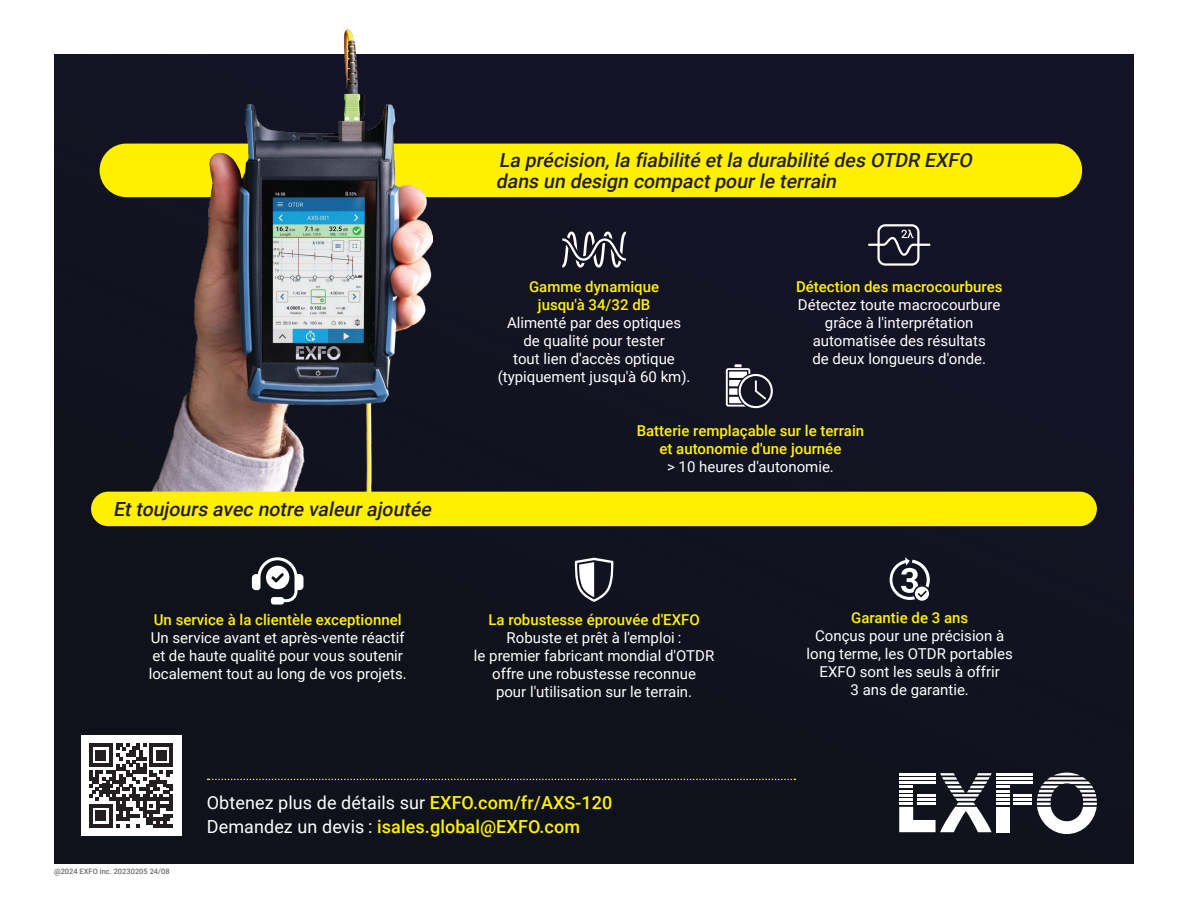
<style>
.page{position:relative;width:1188px;height:918px;background:#fff}
.page>*{position:absolute;margin:0;border:0;box-sizing:border-box;transform-origin:0 0}
.t1{font:italic 500 19.5px/21px "Roboto";color:#231f20}
.t2{font:500 18px/24px "Roboto";letter-spacing:.005em;color:#fff101}
.t3{font:15px/18px "Roboto";color:#fff;text-align:center}
.t4{font:500 15px/18px "Roboto";color:#fff101;text-align:center}
.t5{font:500 7.5px "Roboto";color:#6c6d70}
.s1{font-weight:400;color:#fff}
</style>
<div class="page">
<div style="left:54px;top:54px;width:1080px;height:810px;background:#12131f"></div>
<svg style="left:899px;top:773px;width:198px;height:61px"></svg>
<hr style="left:899px;top:781px;width:37px;height:3px;background:#fff">
<svg style="left:726px;top:364px;width:49px;height:46px"></svg>
<svg style="left:562px;top:232px;width:64px;height:36px"></svg>
<svg style="left:890px;top:557px;width:40px;height:44px"></svg>
<svg style="left:574px;top:558px;width:40px;height:44px"></svg>
<svg style="left:252px;top:556px;width:52px;height:48px"></svg>
<div style="left:271px;top:597px;width:13px;height:8px;background:#fff;border-radius:3px"></div>
<svg style="left:868px;top:224px;width:62px;height:42px;background:#434351"></svg>
<svg style="left:208px;top:779px;width:587px;height:1px"></svg>
<div style="left:100px;top:144px;width:982px;height:53px;background:#fff101;border-radius:27px"></div>
<img style="left:140px;top:30px;width:292px;height:462px">
<div style="left:91px;top:492px;width:1006px;height:34px;background:#fff101;border-radius:17px"></div>
<div style="left:81px;top:736px;width:100px;height:100px;background:#fff"></div>
<svg style="left:89px;top:744px;width:84px;height:84px"></svg>
<h1 class="t1" style="left:496px;top:149px;width:482px">La précision,la fiabilité etla durabilité des OTDR EXFO dans un design compactpourle terrain</h1>
<p class="t4" style="left:529px;top:277px;width:132px">Gamme dynamique jusqu'à 34/32 dB</p>
<p class="t3" style="left:498px;top:313px;width:194px">Alimenté par des optiques de qualité pour tester<br>tout lien d'accès optique (typiquement jusqu'à 60 km).</p>
<p class="t4" style="left:796px;top:277px;width:208px">Détection des macrocourbures</p>
<p class="t3" style="left:798px;top:295px;width:204px">Détectez toute macrocourbure grâce à l'interprétation automatisée des résultats<br>de deux longueurs d'onde.</p>
<h1 class="t1" style="left:113px;top:498px;width:324px">Ettoujours avec notre valeurajoutée</h1>
<p class="t4" style="left:154px;top:610px;width:249px">Un service à la clientèle exceptionnel</p>
<p class="t3" style="left:149px;top:628px;width:260px;text-align:left">Un service avant et après-vente réactif et de haute qualité pour vous soutenir localement tout au long de vos projets.</p>
<p class="t4" style="left:637px;top:421px;width:229px">Batterie remplaçable sur le terrain et autonomie d'une journée</p>
<p class="t3" style="left:667px;top:457px;width:168px">&gt; 10 heures d'autonomie.</p>
<p class="t4" style="left:488px;top:610px;width:213px">La robustesse éprouvée d'EXFO</p>
<p class="t3" style="left:474px;top:628px;width:242px">Robuste et prêt à l'emploi :<br>le premier fabricant mondial d'OTDR offre une robustesse reconnue<br>pour l'utilisation sur le terrain.</p>
<p class="t4" style="left:851px;top:608px;width:119px">Garantie de 3 ans</p>
<p class="t3" style="left:807px;top:626px;width:208px">Conçus pour une précision à long terme, les OTDR portables<br>EXFO sont les seuls à offrir<br>3 ans de garantie.</p>
<p class="t5" style="left:54px;top:866px;width:117px">@2024 EXFO inc. 20230205 24/08</p>
<p class="t2" style="left:207px;top:789px;width:407px"><span class="s1">Obtenez plus de détails sur</span> EXFO.com/fr/AXS-120<br><span class="s1">Demandez un devis :</span> isales.global@EXFO.com</p>
</div>
